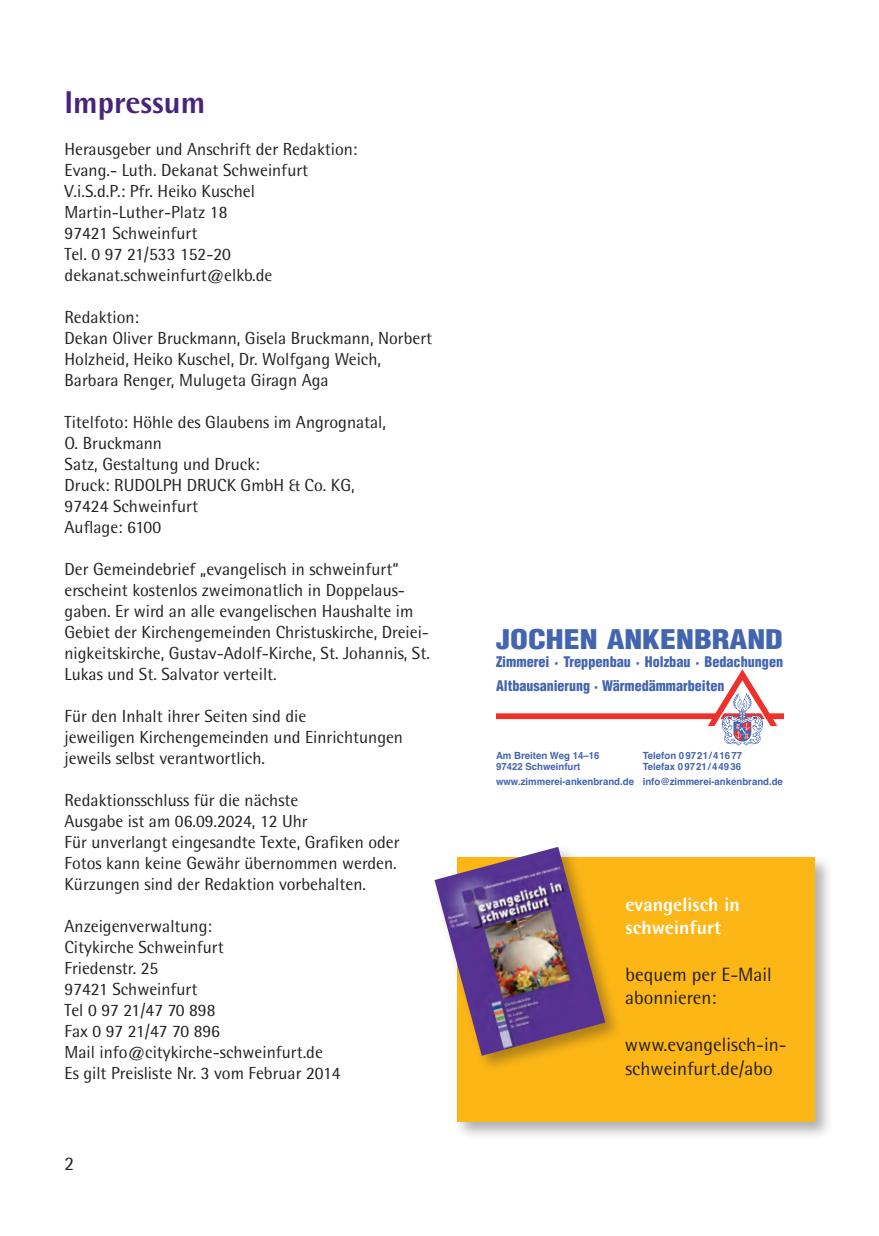
<style>
.page{position:relative;width:879px;height:1236px;background:#fff}
.page>*{position:absolute;margin:0;border:0;box-sizing:border-box;transform-origin:0 0}
.t1{font:800 31.5px "Rotis Semi Sans Std";color:#48257b}
.t2{font:900 condensed 26.43px "Helvetica";color:#4364af;scale:1.21 1}
.t3{font:19.25px/23.4px "Rotis Semi Sans Std";color:#231f20}
.t4{font:800 19.25px/23.4px "Rotis Semi Sans Std";color:#fff}
.t5{font:17.5px/21px "Rotis Semi Sans Std";color:#231f20}
.t6{font:900 condensed 14.35px/24.2px "Helvetica";color:#4364af}
.t7{font:700 9.97px/15px "Helvetica";color:#4364af}
</style>
<div class="page">
<svg style="left:496px;top:669px;width:286px;height:76px"></svg>
<div style="left:489px;top:614px;width:115px;height:96px;background:#fff"></div>
<div style="left:487px;top:721px;width:116px;height:24px;background:#fff"></div>
<div style="left:453px;top:853px;width:379px;height:287px;background:#231f20;opacity:.35"></div>
<div style="left:457px;top:857px;width:357px;height:264px;background:#fcb615"></div>
<div style="left:431px;top:844px;width:191px;height:228px;background:#231f20;opacity:.35"></div>
<img style="left:434px;top:846px;width:171px;height:209px">
<h1 class="t1" style="left:64px;top:82px;width:142px">Impressum</h1>
<p class="t5" style="left:64px;top:138px;width:294px">Herausgeber und Anschrift der Redaktion:<br>Evang.- Luth. Dekanat Schweinfurt<br>V.i.S.d.P.: Pfr. Heiko Kuschel<br>Martin-Luther-Platz 18<br>97421 Schweinfurt<br>Tel. 0 97 21/533 152-20 dekanat.schweinfurt@elkb.de</p>
<p class="t5" style="left:64px;top:306px;width:369px">Redaktion:<br>Dekan Oliver Bruckmann, Gisela Bruckmann, Norbert Holzheid, Heiko Kuschel, Dr. Wolfgang Weich, Barbara Renger, Mulugeta Giragn Aga</p>
<p class="t5" style="left:64px;top:411px;width:323px">Titelfoto: Höhle des Glaubens im Angrognatal,<br>O. Bruckmann<br>Satz, Gestaltung und Druck:<br>Druck: RUDOLPH DRUCK GmbH &amp; Co. KG,<br>97424 Schweinfurt<br>Auflage: 6100</p>
<p class="t5" style="left:64px;top:558px;width:367px">Der Gemeindebrief „evangelisch in schweinfurt“ erscheint kostenlos zweimonatlich in Doppelaus&shy;gaben. Er wird an alle evangelischen Haushalte im Gebiet der Kirchengemeinden Christuskirche, Dreiei&shy;nigkeitskirche, Gustav-Adolf-Kirche, St. Johannis, St.<br>Lukas und St. Salvator verteilt.</p>
<p class="t5" style="left:64px;top:705px;width:340px">Für den Inhalt ihrer Seiten sind die<br>jeweiligen Kirchengemeinden und Einrichtungen jeweils selbst verantwortlich.</p>
<p class="t5" style="left:64px;top:789px;width:336px">Redaktionsschluss für die nächste<br>Ausgabe ist am 06.09.2024, 12 Uhr<br>Für unverlangt eingesandte Texte, Grafiken oder Fotos kann keine Gewähr übernommen werden.<br>Kürzungen sind der Redaktion vorbehalten.</p>
<p class="t5" style="left:64px;top:915px;width:277px">Anzeigenverwaltung:<br>Citykirche Schweinfurt<br>Friedenstr. 25<br>97421 Schweinfurt<br>Tel 0 97 21/47 70 898<br>Fax 0 97 21/47 70 896<br>Mail info@citykirche-schweinfurt.de<br>Es gilt Preisliste Nr. 3 vom Februar 2014</p>
<p class="t3" style="left:64px;top:1151px;width:11px">2</p>
<h2 class="t2" style="left:495px;top:623px;width:239px">JOCHEN ANKENBRAND</h2>
<p class="t6" style="left:495px;top:649px;width:288px">Zimmerei · Treppenbau · Holzbau · Bedachungen<br>Altbausanierung · Wärmedämmarbeiten</p>
<p class="t7" style="left:495px;top:747px;width:105px">Am Breiten Weg 14–16</p>
<p class="t7" style="left:642px;top:747px;width:101px">Telefon 09721/41677</p>
<p class="t7" style="left:495px;top:759px;width:86px">97422 Schweinfurt</p>
<p class="t7" style="left:495px;top:759px;width:288px;text-indent:147px">Telefax 09721/44936 www.zimmerei-ankenbrand.de info@zimmerei-ankenbrand.de</p>
<p class="t4" style="left:625px;top:891px;width:116px">evangelisch in schweinfurt</p>
<p class="t3" style="left:625px;top:962px;width:148px">bequem per E-Mail abonnieren:</p>
<p class="t3" style="left:624px;top:1032px;width:163px">www.evangelisch-in&shy;schweinfurt.de/abo</p>
</div>
